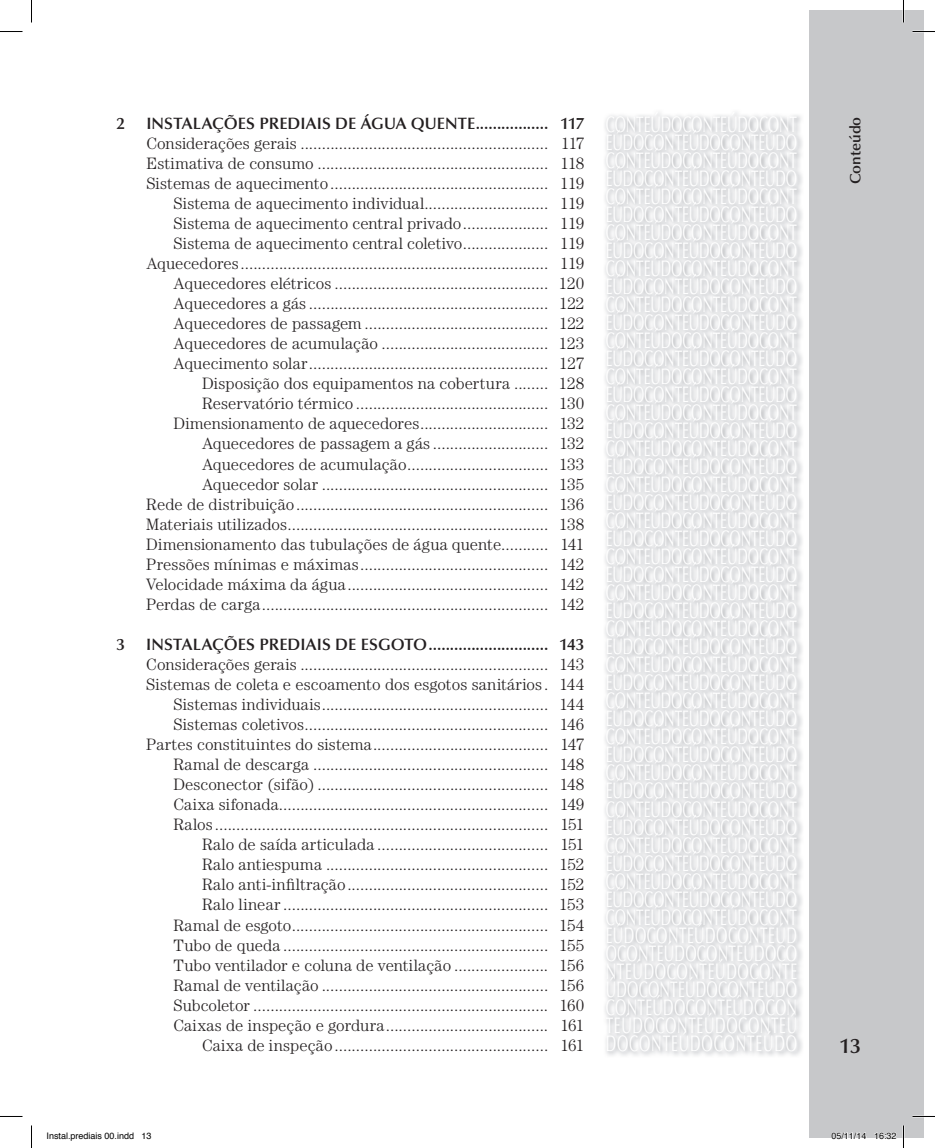
<style>
.page{position:relative;width:935px;height:1148px;background:#fff}
.page>*{position:absolute;margin:0;border:0;box-sizing:border-box;transform-origin:0 0}
.t1{font:22.5px/18px "Optima";letter-spacing:.05em;color:#fff;text-align:justify;scale:.6 1}
.t2{font:600 21px "Optima";color:#231f20}
.t3{font:300 16.5px/20.1px "Century";letter-spacing:.005em;color:#231f20;text-align:right}
.t4{font:600 16.5px "Optima";letter-spacing:.005em;color:#231f20}
.t5{font:600 15px "Optima";color:#231f20}
.t6{font:9px "Helvetica";color:#000}
</style>
<div class="page">
<div style="left:809px;top:10px;width:115px;height:1127px;background:#c7c8ca"></div>
<img style="left:605px;top:112px;width:197px;height:944px">
<hr style="left:912px;top:1115px;width:23px;height:2px;background:#fff">
<hr style="left:902px;top:0;width:2px;height:23px;background:#fff">
<hr style="left:902px;top:1125px;width:2px;height:22px;background:#fff">
<svg style="left:0;top:31px;width:22px;height:1px"></svg>
<svg style="left:912px;top:31px;width:23px;height:1px"></svg>
<svg style="left:912px;top:1115px;width:12px;height:1px"></svg>
<svg style="left:31px;top:0;width:1px;height:23px"></svg>
<svg style="left:31px;top:1125px;width:1px;height:22px"></svg>
<svg style="left:903px;top:0;width:1px;height:23px"></svg>
<svg style="left:903px;top:1125px;width:1px;height:22px"></svg>
<svg style="left:831px;top:1132px;width:35px;height:6px"></svg>
<svg style="left:874px;top:1132px;width:23px;height:6px"></svg>
<p class="t4" style="left:117px;top:114px;width:10px">2</p>
<p class="t4" style="left:146px;top:114px;width:439px">INSTALAÇÕES PREDIAIS DE ÁGUA QUENTE ................. 117</p>
<p class="t3" style="left:146px;top:133px;width:439px">Considerações gerais .......................................................... 117<br>Estimativa de consumo ...................................................... 118<br>Sistemas de aquecimento ................................................... 119<br>Sistema de aquecimento individual ............................. 119<br>Sistema de aquecimento central privado .................... 119<br>Sistema de aquecimento central coletivo .................... 119<br>Aquecedores ........................................................................ 119<br>Aquecedores elétricos .................................................. 120<br>Aquecedores a gás ........................................................ 122<br>Aquecedores de passagem ........................................... 122<br>Aquecedores de acumulação ....................................... 123<br>Aquecimento solar ........................................................ 127<br>Disposição dos equipamentos na cobertura ........ 128<br>Reservatório térmico ............................................. 130<br>Dimensionamento de aquecedores .............................. 132<br>Aquecedores de passagem a gás ........................... 132<br>Aquecedores de acumulação ................................. 133<br>Aquecedor solar ..................................................... 135<br>Rede de distribuição ........................................................... 136<br>Materiais utilizados ............................................................. 138<br>Dimensionamento das tubulações de água quente ........... 141<br>Pressões mínimas e máximas ............................................ 142<br>Velocidade máxima da água ............................................... 142<br>Perdas de carga ................................................................... 142</p>
<p class="t4" style="left:117px;top:634px;width:10px">3</p>
<p class="t4" style="left:146px;top:634px;width:439px">INSTALAÇÕES PREDIAIS DE ESGOTO ............................ 143</p>
<p class="t3" style="left:146px;top:654px;width:439px">Considerações gerais .......................................................... 143<br>Sistemas de coleta e escoamento dos esgotos sanitários . 144<br>Sistemas individuais ..................................................... 144<br>Sistemas coletivos ......................................................... 146<br>Partes constituintes do sistema ......................................... 147<br>Ramal de descarga ....................................................... 148<br>Desconector (sifão) ...................................................... 148<br>Caixa sifonada ............................................................... 149<br>Ralos .............................................................................. 151<br>Ralo de saída articulada ........................................ 151<br>Ralo antiespuma .................................................... 152<br>Ralo anti-infiltração ............................................... 152<br>Ralo linear .............................................................. 153<br>Ramal de esgoto ............................................................ 154<br>Tubo de queda .............................................................. 155<br>Tubo ventilador e coluna de ventilação ...................... 156<br>Ramal de ventilação ..................................................... 156<br>Subcoletor ..................................................................... 160<br>Caixas de inspeção e gordura ...................................... 161<br>Caixa de inspeção .................................................. 161</p>
<p class="t1" style="left:606px;top:116px;width:321px">CONTEÚDOCONTEÚDOCONT EÚDOCONTEÚDOCONTEÚDO CONTEÚDOCONTEÚDOCONT EÚDOCONTEÚDOCONTEÚDO CONTEÚDOCONTEÚDOCONT EÚDOCONTEÚDOCONTEÚDO CONTEÚDOCONTEÚDOCONT EÚDOCONTEÚDOCONTEÚDO CONTEÚDOCONTEÚDOCONT EÚDOCONTEÚDOCONTEÚDO CONTEÚDOCONTEÚDOCONT EÚDOCONTEÚDOCONTEÚDO CONTEÚDOCONTEÚDOCONT EÚDOCONTEÚDOCONTEÚDO CONTEÚDOCONTEÚDOCONT EÚDOCONTEÚDOCONTEÚDO CONTEÚDOCONTEÚDOCONT EÚDOCONTEÚDOCONTEÚDO CONTEÚDOCONTEÚDOCONT EÚDOCONTEÚDOCONTEÚDO CONTEÚDOCONTEÚDOCONT EÚDOCONTEÚDOCONTEÚDO CONTEÚDOCONTEÚDOCONT EÚDOCONTEÚDOCONTEÚDO CONTEÚDOCONTEÚDOCONT EÚDOCONTEÚDOCONTEÚDO CONTEÚDOCONTEÚDOCONT EÚDOCONTEÚDOCONTEÚDO CONTEÚDOCONTEÚDOCONT EÚDOCONTEÚDOCONTEÚDO CONTEÚDOCONTEÚDOCONT EÚDOCONTEÚDOCONTEÚDO CONTEÚDOCONTEÚDOCONT EÚDOCONTEÚDOCONTEÚDO CONTEÚDOCONTEÚDOCONT EÚDOCONTEÚDOCONTEÚDO CONTEÚDOCONTEÚDOCONT EÚDOCONTEÚDOCONTEÚDO CONTEÚDOCONTEÚDOCONT EÚDOCONTEÚDOCONTEÚDO CONTEÚDOCONTEÚDOCONT EÚDOCONTEÚDOCONTEÚDO CONTEÚDOCONTEÚDOCONT EÚDOCONTEÚDOCONTEÚDO CONTEÚDOCONTEÚDOCONT EÚDOCONTEÚDOCONTEÚD OCONTEÚDOCONTEÚDOCO NTEÚDOCONTEÚDOCONTE ÚDOCONTEÚDOCONTEÚDO CONTEÚDOCONTEÚDOCON TEÚDOCONTEÚDOCONTEÚ DOCONTEÚDOCONTEÚDO</p>
<p class="t5" style="left:846px;top:184px;width:69px;rotate:-90deg">Conteúdo</p>
<p class="t2" style="left:839px;top:1033px;width:23px">13</p>
<p class="t6" style="left:46px;top:1128px;width:107px">Instal.prediais 00.indd 13</p>
<p class="t6" style="left:831px;top:1128px;width:67px">05/11/14 16:32</p>
</div>
